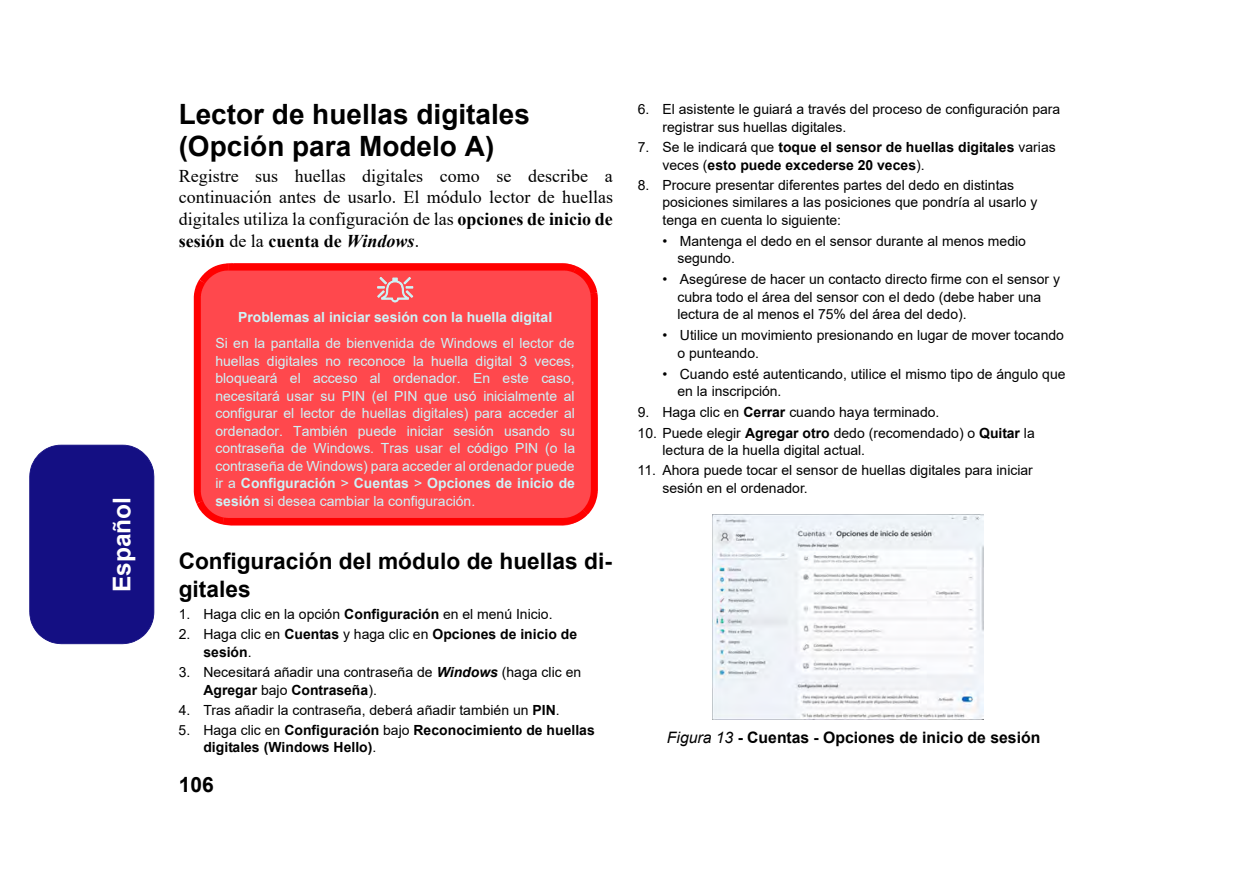
<style>
.page{position:relative;width:1250px;height:881px;background:#fff}
.page>*{position:absolute;margin:0;border:0;box-sizing:border-box;transform-origin:0 0}
.t1{font:700 28px/32.4px "Arial";color:#000}
.t2{font:700 24.5px "Arial";color:#fff}
.t3{font:700 22.75px/28px "Arial";color:#000}
.t4{font:700 21px "Arial";color:#000}
.t5{font:18.03px/21.5px "Times New Roman";color:#000;text-align:justify}
.t6{font:700 15.75px "Arial";color:#000}
.t7{font:14px/17.5px "Arial";color:#000}
.t8{font:14px/17.5px "Arial";color:#cef3f7;text-align:justify}
.t9{font:700 14px/17.5px "Arial";color:#000}
.t10{font:700 14px "Arial";color:#cef3f7}
.s1{font-weight:700}
.s2{font-weight:700;font-style:italic}
.s3{font-weight:400}
.s4{font-weight:400;font-style:italic}
</style>
<div class="page">
<div style="left:29px;top:444px;width:125px;height:200px;background:#140f83"></div>
<svg style="left:194px;top:263px;width:404px;height:262px;background:#fe4448"></svg>
<img style="left:712px;top:514px;width:271px;height:205px">
<h2 class="t2" style="left:105px;top:592px;width:97px;rotate:-90deg">Español</h2>
<h1 class="t1" style="left:179px;top:98px;width:353px">Lector de huellas digitales (Opción para Modelo A)</h1>
<p class="t5" style="left:179px;top:164px;width:436px">Registre sus huellas digitales como se describe a continuación antes de usarlo. El módulo lector de huellas digitales utiliza la configuración de las <span class="s1">opciones de inicio de sesión</span> de la <span class="s1">cuenta de</span> <span class="s2">Windows</span>.</p>
<p class="t10" style="left:238px;top:307px;width:316px">Problemas al iniciar sesión con la huella digital</p>
<p class="t8" style="left:215px;top:334px;width:361px">Si en la pantalla de bienvenida de Windows el lector de huellas digitales no reconoce la huella digital 3 veces, bloqueará el acceso al ordenador. En este caso, necesitará usar su PIN (el PIN que usó inicialmente al configurar el lector de huellas digitales) para acceder al ordenador. También puede iniciar sesión usando su contraseña de Windows. Tras usar el código PIN (o la contraseña de Windows) para acceder al ordenador puede ir a <span class="s1">Configuración</span> &gt; <span class="s1">Cuentas</span> &gt; <span class="s1">Opciones de inicio de sesión</span> si desea cambiar la configuración.</p>
<h3 class="t3" style="left:179px;top:547px;width:435px">Configuración del módulo de huellas di&shy;gitales</h3>
<p class="t7" style="left:179px;top:605px;width:375px">1. Haga clic en la opción <span class="s1">Configuración</span> en el menú Inicio.</p>
<p class="t9" style="left:203px;top:625px;width:375px;text-indent:-25px"><span class="s3">2. Haga clic en</span> Cuentas <span class="s3">y haga clic en</span> Opciones de inicio de sesión<span class="s3">.</span></p>
<p class="t7" style="left:203px;top:663px;width:379px;text-indent:-25px">3. Necesitará añadir una contraseña de <span class="s2">Windows</span> (haga clic en<br><span class="s1">Agregar</span> bajo <span class="s1">Contraseña</span>).</p>
<p class="t7" style="left:179px;top:700px;width:383px">4. Tras añadir la contraseña, deberá añadir también un <span class="s1">PIN</span>.</p>
<p class="t9" style="left:203px;top:721px;width:393px;text-indent:-25px"><span class="s3">5. Haga clic en</span> Configuración <span class="s3">bajo</span> Reconocimiento de huellas digitales (Windows Hello)<span class="s3">.</span></p>
<h3 class="t4" style="left:179px;top:769px;width:37px">106</h3>
<p class="t7" style="left:662px;top:100px;width:399px;text-indent:-25px">6. El asistente le guiará a través del proceso de configuración para registrar sus huellas digitales.</p>
<p class="t9" style="left:662px;top:138px;width:395px;text-indent:-25px"><span class="s3">7. Se le indicará que</span> toque el sensor de huellas digitales <span class="s3">varias veces (</span>esto puede excederse 20 veces<span class="s3">).</span></p>
<p class="t7" style="left:662px;top:176px;width:376px;text-indent:-25px">8. Procure presentar diferentes partes del dedo en distintas posiciones similares a las posiciones que pondría al usarlo y tenga en cuenta lo siguiente:</p>
<p class="t7" style="left:677px;top:232px;width:350px;text-indent:-15px">• Mantenga el dedo en el sensor durante al menos medio segundo.</p>
<p class="t7" style="left:677px;top:270px;width:384px;text-indent:-15px">• Asegúrese de hacer un contacto directo firme con el sensor y cubra todo el área del sensor con el dedo (debe haber una lectura de al menos el 75% del área del dedo).</p>
<p class="t7" style="left:677px;top:326px;width:388px;text-indent:-15px">• Utilice un movimiento presionando en lugar de mover tocando o punteando.</p>
<p class="t7" style="left:677px;top:365px;width:390px;text-indent:-15px">• Cuando esté autenticando, utilice el mismo tipo de ángulo que en la inscripción.</p>
<p class="t7" style="left:637px;top:403px;width:303px">9. Haga clic en <span class="s1">Cerrar</span> cuando haya terminado.</p>
<p class="t7" style="left:662px;top:423px;width:374px;text-indent:-25px">10. Puede elegir <span class="s1">Agregar otro</span> dedo (recomendado) o <span class="s1">Quitar</span> la lectura de la huella digital actual.</p>
<p class="t7" style="left:662px;top:461px;width:372px;text-indent:-25px">11. Ahora puede tocar el sensor de huellas digitales para iniciar sesión en el ordenador.</p>
<p class="t6" style="left:667px;top:726px;width:375px"><span class="s4">Figura 13</span> - Cuentas - Opciones de inicio de sesión</p>
</div>
